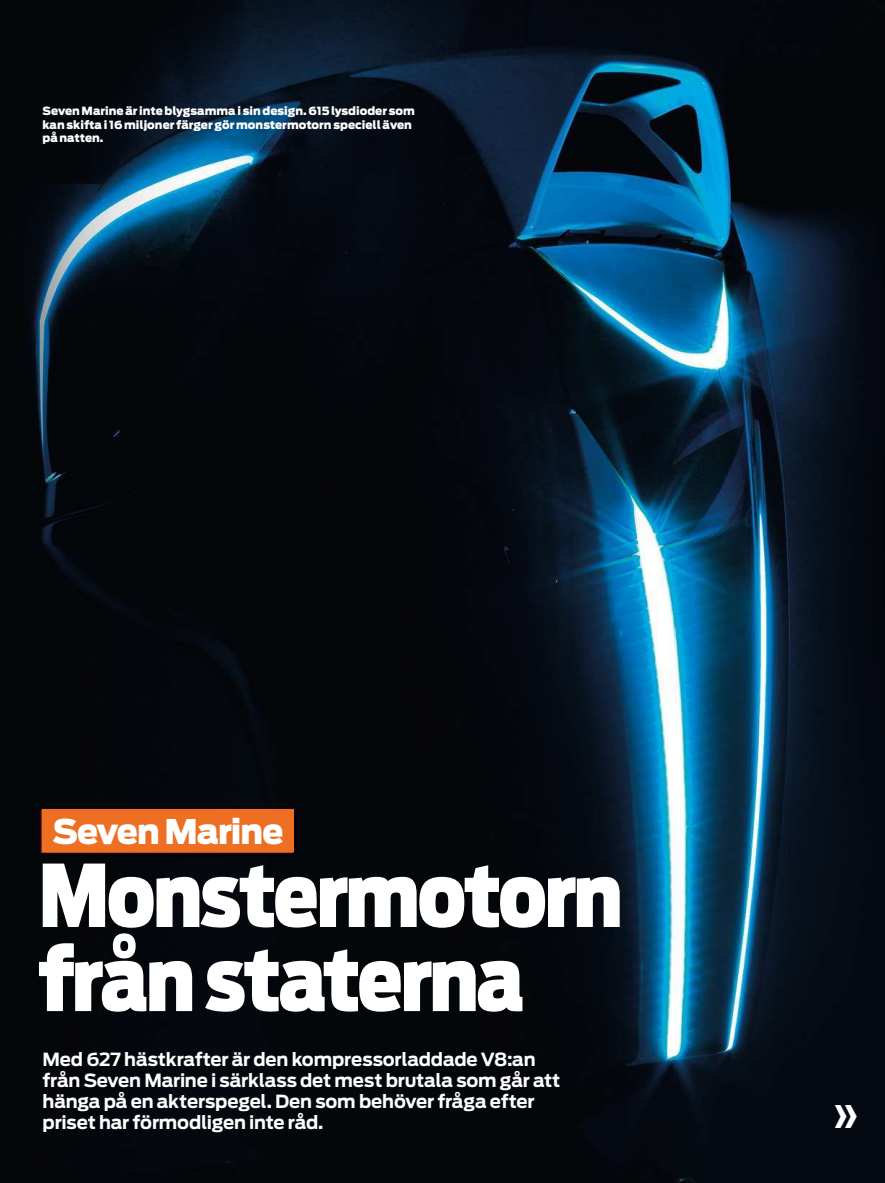
<style>
.page{position:relative;width:885px;height:1183px;background:#fff}
.page>*{position:absolute;margin:0;border:0;box-sizing:border-box;transform-origin:0 0}
.t1{font:900 85.5px/84px "Antenna Cond";letter-spacing:-.03em;color:#fff}
.t2{font:700 40.5px "Antenna";color:#fff}
.t3{font:900 33.75px "Antenna";letter-spacing:-.025em;color:#fff}
.t4{font:700 18px/21px "Antenna";letter-spacing:-.01em;color:#fff}
.t5{font:900 11.25px/13.5px "Antenna";color:#fff}
</style>
<div class="page">
<img style="left:0;top:0;width:884px;height:1182px">
<div style="left:43px;top:809px;width:250px;height:42px;background:#ed6f23"></div>
<p class="t5" style="left:43px;top:105px;width:374px">seven Marine är inte blygsamma i sin design. 615 lysdioder som kan skifta i 16 miljoner färger gör monstermotorn speciell även på natten.</p>
<h3 class="t3" style="left:53px;top:818px;width:232px">seven Marine</h3>
<h1 class="t1" style="left:38px;top:855px;width:586px">Monstermotorn från staterna</h1>
<p class="t4" style="left:43px;top:1049px;width:519px">med 627 hästkrafter är den kompressorladdade V8:an från Seven marine i särklass det mest brutala som går att hänga på en akterspegel. den som behöver fråga efter priset har förmodligen inte råd.</p>
<h2 class="t2" style="left:829px;top:1095px;width:33px">»</h2>
</div>
